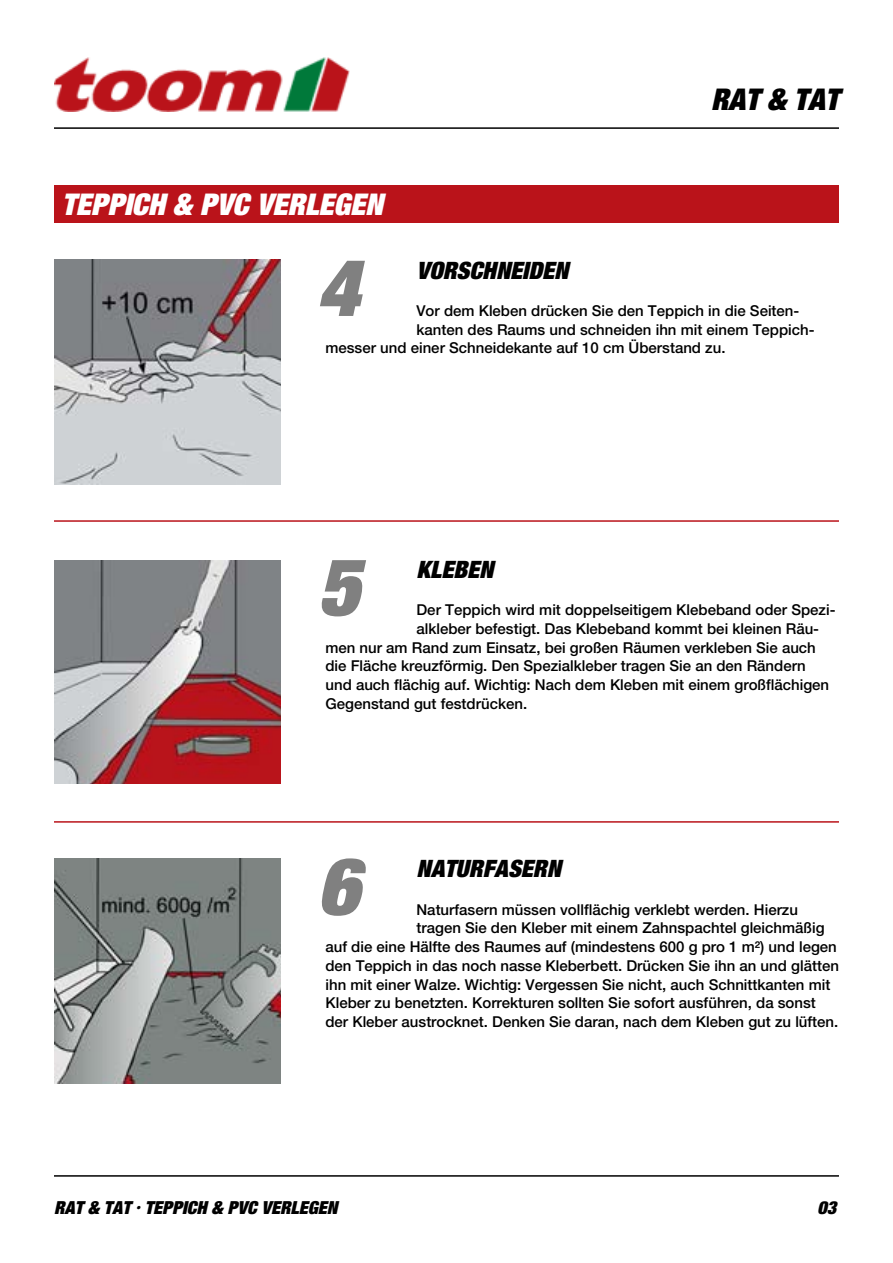
<style>
.page{position:relative;width:893px;height:1263px;background:#fff}
.page>*{position:absolute;margin:0;border:0;box-sizing:border-box;transform-origin:0 0}
.t1{font:79.5px "Toom Helvetica";color:#808080}
.t2{font:30px "Toom Helvetica";color:#fff}
.t3{font:30px "Toom Helvetica";color:#000}
.t4{font:24px "Toom Helvetica";color:#000}
.t5{font:18px "Toom Helvetica";color:#000}
.t6{font:500 15px "Helvetica Neue";color:#000}
</style>
<div class="page">
<hr style="left:54px;top:127px;width:785px;height:2px;background:#000">
<img style="left:54px;top:57px;width:295px;height:54px">
<img style="left:54px;top:260px;width:227px;height:224px">
<hr style="left:54px;top:1175px;width:785px;height:2px;background:#000">
<img style="left:54px;top:560px;width:227px;height:224px">
<img style="left:54px;top:858px;width:227px;height:225px">
<hr style="left:54px;top:520px;width:785px;height:2px;background:#ba131a">
<hr style="left:54px;top:821px;width:785px;height:2px;background:#ba131a">
<div style="left:54px;top:185px;width:785px;height:37px;background:#ba131a"></div>
<h2 class="t2" style="left:62px;top:191px;width:323px">TEPPICH &amp; PVC VERLEGEN</h2>
<h2 class="t3" style="left:711px;top:87px;width:129px">RAT &amp; TAT</h2>
<h1 class="t1" style="left:317px;top:254px;width:43px">4</h1>
<h3 class="t4" style="left:416px;top:260px;width:153px">VORSCHNEIDEN</h3>
<p class="t6" style="left:416px;top:302px;width:384px">Vor dem Kleben drücken Sie den Teppich in die Seiten-</p>
<p class="t6" style="left:416px;top:320px;width:400px">kanten des Raums und schneiden ihn mit einem Teppich-</p>
<p class="t6" style="left:325px;top:339px;width:402px">messer und einer Schneidekante auf 10 cm Überstand zu.</p>
<h1 class="t1" style="left:317px;top:553px;width:43px">5</h1>
<h3 class="t4" style="left:416px;top:559px;width:78px">KLEBEN</h3>
<p class="t6" style="left:416px;top:601px;width:421px">Der Teppich wird mit doppelseitigem Klebeband oder Spezi-</p>
<p class="t6" style="left:416px;top:620px;width:404px">alkleber befestigt. Das Klebeband kommt bei kleinen Räu-</p>
<p class="t6" style="left:325px;top:638px;width:492px">men nur am Rand zum Einsatz, bei großen Räumen verkleben Sie auch</p>
<p class="t6" style="left:325px;top:657px;width:482px">die Fläche kreuzförmig. Den Spezialkleber tragen Sie an den Rändern</p>
<p class="t6" style="left:325px;top:676px;width:505px">und auch flächig auf. Wichtig: Nach dem Kleben mit einem großflächigen</p>
<p class="t6" style="left:325px;top:695px;width:203px">Gegenstand gut festdrücken.</p>
<h1 class="t1" style="left:317px;top:852px;width:43px">6</h1>
<h3 class="t4" style="left:416px;top:858px;width:146px">NATURFASERN</h3>
<p class="t6" style="left:416px;top:900px;width:383px">Naturfasern müssen vollflächig verklebt werden. Hierzu</p>
<p class="t6" style="left:416px;top:919px;width:410px">tragen Sie den Kleber mit einem Zahnspachtel gleichmäßig</p>
<p class="t6" style="left:325px;top:938px;width:513px">auf die eine Hälfte des Raumes auf (mindestens 600 g pro 1 m²) und legen</p>
<p class="t6" style="left:325px;top:956px;width:515px">den Teppich in das noch nasse Kleberbett. Drücken Sie ihn an und glätten</p>
<p class="t6" style="left:325px;top:975px;width:506px">ihn mit einer Walze. Wichtig: Vergessen Sie nicht, auch Schnittkanten mit</p>
<p class="t6" style="left:325px;top:994px;width:492px">Kleber zu benetzten. Korrekturen sollten Sie sofort ausführen, da sonst</p>
<p class="t6" style="left:325px;top:1013px;width:514px">der Kleber austrocknet. Denken Sie daran, nach dem Kleben gut zu lüften.</p>
<p class="t5" style="left:54px;top:1200px;width:285px">RAT &amp; TAT · TEPPICH &amp; PVC VERLEGEN</p>
<p class="t5" style="left:817px;top:1200px;width:20px">03</p>
</div>
